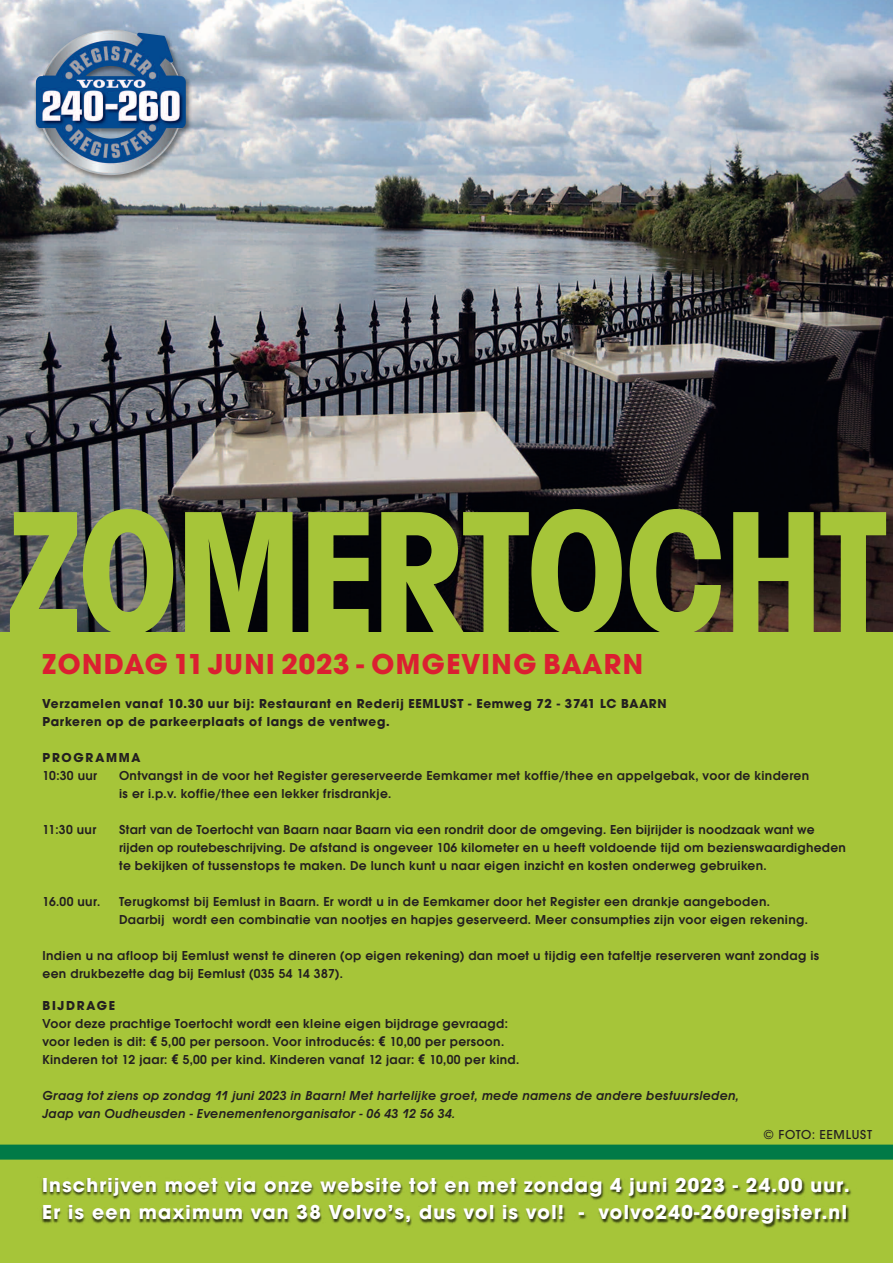
<style>
.page{position:relative;width:893px;height:1263px;background:#fff}
.page>*{position:absolute;margin:0;border:0;box-sizing:border-box;transform-origin:0 0}
.t1{font:700 condensed 180px "Avant Garde Gothic Itc T";letter-spacing:-.01em;color:#a6c539}
.t2{font:700 30px "Avant Gard";letter-spacing:.05em;color:#db1f31}
.t3{font:700 21px/27px "Avant Gard";letter-spacing:.06em;color:#fff}
.t4{font:600 13.5px/18px "Avant Gard";letter-spacing:.025em;color:#231f20}
.t5{font:italic 600 13.5px/18px "Avant Garde Gothic Itc T";letter-spacing:.025em;color:#231f20}
.t6{font:700 13.5px/18px "Avant Gard";letter-spacing:.05em;color:#231f20}
.t7{font:700 13.5px "Avant Gard";letter-spacing:.125em;color:#231f20}
.t8{font:500 13.5px "Avant Gard";letter-spacing:.05em;color:#231f20}
.s1{font-family:"Avenir Next Condensed";font-weight:700}
</style>
<div class="page">
<div style="left:0;top:631px;width:893px;height:632px;background:#a6c539"></div>
<img style="left:41px;top:1178px;width:811px;height:50px">
<img style="left:0;top:0;width:893px;height:631px">
<img style="left:20px;top:12px;width:186px;height:187px">
<img style="left:36px;top:60px;width:15px;height:64px">
<div style="left:0;top:1144px;width:893px;height:15px;background:#017a47"></div>
<h1 class="t1" style="left:7px;top:465px;width:881px">ZOMERTOCHT</h1>
<h2 class="t2" style="left:43px;top:646px;width:602px">ZONDAG 11JUNI 2023 - OMGEVING BAARN</h2>
<p class="t6" style="left:43px;top:694px;width:626px">Verzamelen vanaf 10.30 uur bij: Restaurant en Rederij EEMLUST - Eemweg 72 - 3741 LC BAARN<br>Parkeren op de parkeerplaats of langs de ventweg.</p>
<p class="t7" style="left:43px;top:749px;width:99px">PROGRAMMA</p>
<p class="t4" style="left:43px;top:766px;width:56px">10:30 uur</p>
<p class="t4" style="left:119px;top:766px;width:692px">Ontvangst in de voor het Register gereserveerde Eemkamer met koffie/thee en appelgebak, voor de kinderen is er i.p.v. koffie/thee een lekker frisdrankje.</p>
<p class="t4" style="left:43px;top:820px;width:55px">11:30 uur</p>
<p class="t4" style="left:119px;top:820px;width:728px">Start van de Toertocht van Baarn naar Baarn via een rondrit door de omgeving. Een bijrijder is noodzaak want we rijden op routebeschrijving. De afstand is ongeveer 106 kilometer en u heeft voldoende tijd om bezienswaardigheden te bekijken of tussenstops te maken. De lunch kunt u naar eigen inzicht en kosten onderweg gebruiken.</p>
<p class="t4" style="left:43px;top:892px;width:59px">16.00 uur.</p>
<p class="t4" style="left:119px;top:892px;width:690px">Terugkomst bij Eemlust in Baarn. Er wordt u in de Eemkamer door het Register een drankje aangeboden.<br>Daarbij wordt een combinatie van nootjes en hapjes geserveerd. Meer consumpties zijn voor eigen rekening.</p>
<p class="t4" style="left:43px;top:946px;width:778px">Indien u na afloop bij Eemlust wenst te dineren (op eigen rekening) dan moet u tijdig een tafeltje reserveren want zondag is een drukbezette dag bij Eemlust (035 54 14 387).</p>
<p class="t7" style="left:43px;top:997px;width:74px">BIJDRAGE</p>
<p class="t4" style="left:43px;top:1014px;width:478px">Voor deze prachtige Toertocht wordt een kleine eigen bijdrage gevraagd: voor leden is dit: <span class="s1">€</span> 5,00 per persoon. Voor introducés: <span class="s1">€</span> 10,00 per persoon.<br>Kinderen tot 12 jaar: <span class="s1">€</span> 5,00 per kind. Kinderen vanaf 12 jaar: <span class="s1">€</span> 10,00 per kind.</p>
<p class="t5" style="left:43px;top:1086px;width:698px">Graag tot ziens op zondag 11 juni 2023 in Baarn! Met hartelijke groet, mede namens de andere bestuursleden,<br>Jaap van Oudheusden - Evenementenorganisator - 06 43 12 56 34.</p>
<p class="t8" style="left:763px;top:1126px;width:110px">© FOTO: EEMLUST</p>
<h3 class="t3" style="left:42px;top:1172px;width:809px">Inschrijven moet via onze website tot en met zondag 4 juni 2023 - 24.00 uur.<br>Er is een maximum van 38 Volvo’s, dus vol is vol! - volvo240-260register.nl</h3>
</div>
